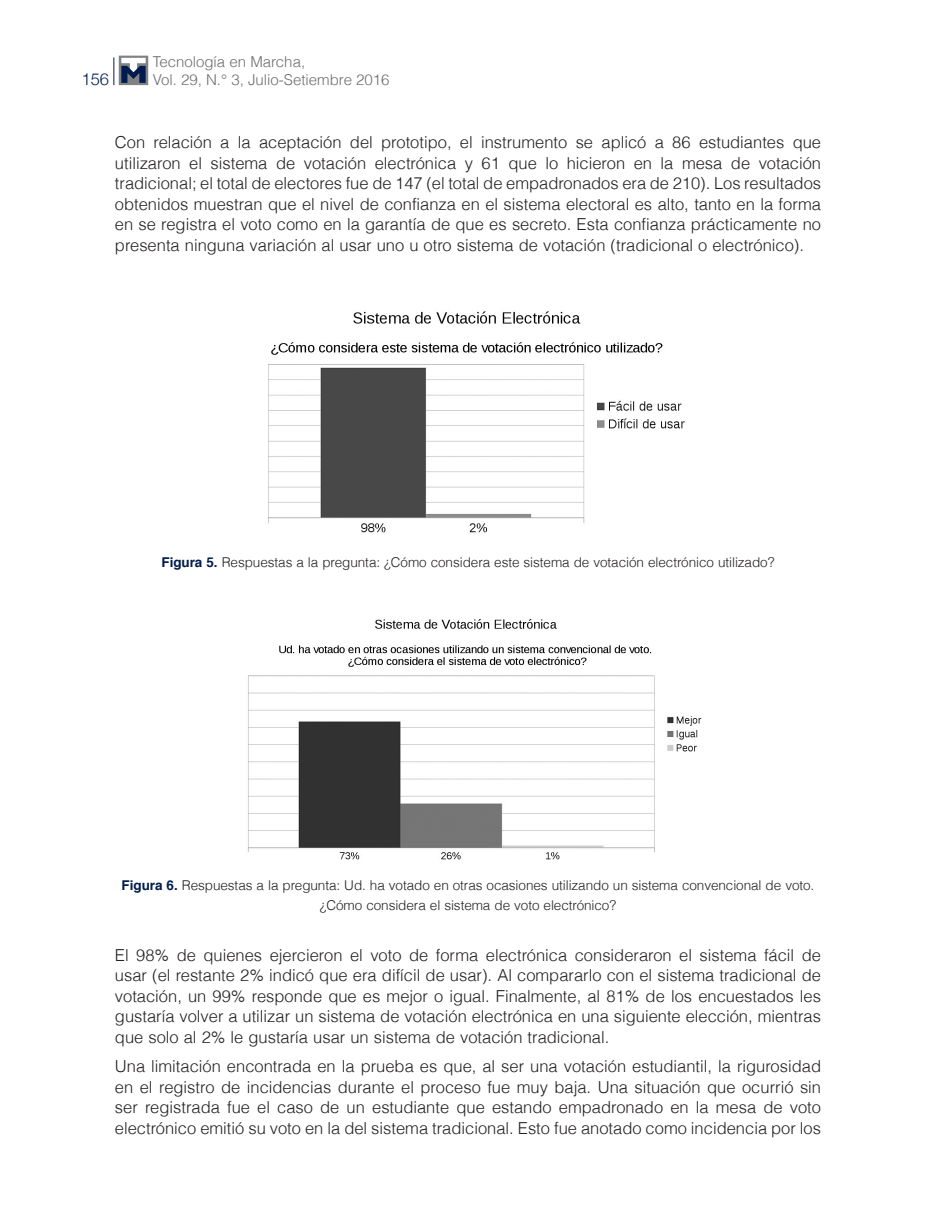
<style>
.page{position:relative;width:936px;height:1206px;background:#fff}
.page>*{position:absolute;margin:0;border:0;box-sizing:border-box;transform-origin:0 0}
._6texto{font:300 16.5px/20.5px "Helvetica";color:#231f20;text-align:justify}
.t1{font:300 16.5px "Helvetica Neue";color:#001c4e}
.t2{font:300 15px "Helvetica";color:#6c6d70}
._9tituloscuadros{font:300 13.5px/20.5px "Helvetica";letter-spacing:-.005em;color:#231f20;text-align:center}
.s1{font-weight:700;color:#001c4e}
</style>
<div class="page">
<svg style="left:113px;top:57px;width:1px;height:28px"></svg>
<svg style="left:119px;top:56px;width:29px;height:29px"></svg>
<svg style="left:121px;top:58px;width:25px;height:25px"></svg>
<img style="left:268px;top:311px;width:417px;height:222px">
<img style="left:247px;top:619px;width:455px;height:241px">
<p class="t2" style="left:153px;top:52px;width:154px">Tecnología en Marcha,</p>
<p class="t1" style="left:82px;top:69px;width:29px">156</p>
<p class="t2" style="left:153px;top:70px;width:238px">Vol. 29, N.° 3, Julio-Setiembre 2016</p>
<p class="_6texto" style="left:115px;top:132px;width:707px">Con relación a la aceptación del prototipo, el instrumento se aplicó a 86 estudiantes que utilizaron el sistema de votación electrónica y 61 que lo hicieron en la mesa de votación tradicional; el total de electores fue de 147 (el total de empadronados era de 210). Los resultados obtenidos muestran que el nivel de confianza en el sistema electoral es alto, tanto en la forma en se registra el voto como en la garantía de que es secreto. Esta confianza prácticamente no presenta ninguna variación al usar uno u otro sistema de votación (tradicional o electrónico).</p>
<p class="_9tituloscuadros" style="left:161px;top:551px;width:614px"><span class="s1">Figura 5.</span> Respuestas a la pregunta: ¿Cómo considera este sistema de votación electrónico utilizado?</p>
<p class="_9tituloscuadros" style="left:122px;top:874px;width:693px"><span class="s1">Figura 6.</span> Respuestas a la pregunta: Ud. ha votado en otras ocasiones utilizando un sistema convencional de voto. ¿Cómo considera el sistema de voto electrónico?</p>
<p class="_6texto" style="left:115px;top:944px;width:707px">El 98% de quienes ejercieron el voto de forma electrónica consideraron el sistema fácil de usar (el restante 2% indicó que era difícil de usar). Al compararlo con el sistema tradicional de votación, un 99% responde que es mejor o igual. Finalmente, al 81% de los encuestados les gustaría volver a utilizar un sistema de votación electrónica en una siguiente elección, mientras que solo al 2% le gustaría usar un sistema de votación tradicional.</p>
<p class="_6texto" style="left:115px;top:1055px;width:707px">Una limitación encontrada en la prueba es que, al ser una votación estudiantil, la rigurosidad en el registro de incidencias durante el proceso fue muy baja. Una situación que ocurrió sin ser registrada fue el caso de un estudiante que estando empadronado en la mesa de voto electrónico emitió su voto en la del sistema tradicional. Esto fue anotado como incidencia por los</p>
</div>
